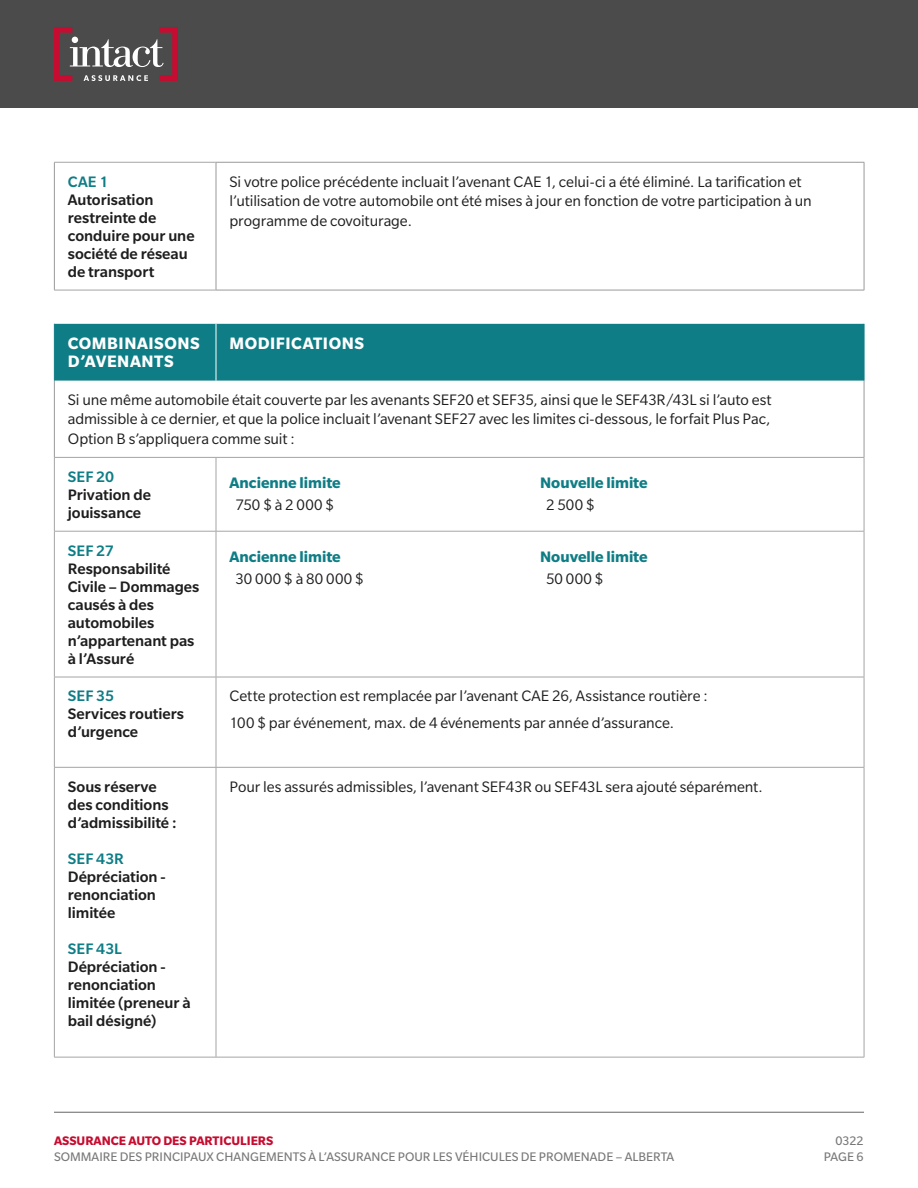
<style>
.page{position:relative;width:918px;height:1188px;background:#fff}
.page>*{position:absolute;margin:0;border:0;box-sizing:border-box;transform-origin:0 0}
.t1{font:700 18px/18px "Slate Std";letter-spacing:.03em;color:#fff}
.t2{font:16.5px/19.5px "Slate Std";letter-spacing:-.005em;color:#1e1e1e}
.t3{font:500 16.5px/18px "Slate Std";color:#1e1e1e}
.t4{font:700 16.5px "Slate Std";color:#0f7d85}
.t5{font:500 16.5px "Slate Std";letter-spacing:.005em;color:#0f7d85}
.t6{font:16.5px "Slate Std";letter-spacing:.025em;color:#1e1e1e}
.t7{font:13.5px/16.2px "Slate Std";color:#787878;text-align:right}
.t8{font:700 13.5px "Slate Std";color:#c60c30}
</style>
<div class="page">
<div style="left:0;top:0;width:918px;height:108px;background:#4b4b4b"></div>
<hr style="left:54px;top:1112px;width:810px;height:1px;background:#666">
<svg style="left:54px;top:27px;width:124px;height:54px"></svg>
<div style="left:55px;top:324px;width:809px;height:57px;background:#0f7d85"></div>
<hr style="left:216px;top:324px;width:1px;height:57px;background:#fff">
<hr style="left:54px;top:162px;width:162px;height:1px;background:#a5a5a5">
<hr style="left:54px;top:290px;width:162px;height:1px;background:#a5a5a5">
<hr style="left:54px;top:163px;width:1px;height:127px;background:#999">
<hr style="left:216px;top:162px;width:648px;height:1px;background:#999">
<hr style="left:216px;top:163px;width:1px;height:127px;background:#999">
<hr style="left:864px;top:163px;width:1px;height:127px;background:#999">
<hr style="left:216px;top:290px;width:648px;height:1px;background:#999">
<hr style="left:54px;top:381px;width:1px;height:76px;background:#999">
<hr style="left:864px;top:381px;width:1px;height:76px;background:#999">
<hr style="left:54px;top:324px;width:1px;height:57px;background:#0f7d85">
<hr style="left:864px;top:324px;width:1px;height:57px;background:#0f7d85">
<hr style="left:54px;top:457px;width:162px;height:1px;background:#a5a5a5">
<hr style="left:54px;top:458px;width:1px;height:73px;background:#a5a5a5">
<hr style="left:216px;top:457px;width:648px;height:1px;background:#a5a5a5">
<hr style="left:216px;top:458px;width:1px;height:73px;background:#a5a5a5">
<hr style="left:864px;top:458px;width:1px;height:73px;background:#a5a5a5">
<hr style="left:54px;top:531px;width:162px;height:1px;background:#a5a5a5">
<hr style="left:54px;top:531px;width:1px;height:146px;background:#a5a5a5">
<hr style="left:216px;top:531px;width:648px;height:1px;background:#a5a5a5">
<hr style="left:216px;top:531px;width:1px;height:146px;background:#a5a5a5">
<hr style="left:864px;top:531px;width:1px;height:146px;background:#a5a5a5">
<hr style="left:54px;top:677px;width:162px;height:1px;background:#a5a5a5">
<hr style="left:54px;top:677px;width:1px;height:90px;background:#a5a5a5">
<hr style="left:216px;top:677px;width:648px;height:1px;background:#a5a5a5">
<hr style="left:216px;top:677px;width:1px;height:90px;background:#a5a5a5">
<hr style="left:864px;top:677px;width:1px;height:90px;background:#a5a5a5">
<hr style="left:54px;top:767px;width:162px;height:1px;background:#a5a5a5">
<hr style="left:54px;top:768px;width:1px;height:289px;background:#a5a5a5">
<hr style="left:216px;top:767px;width:648px;height:1px;background:#a5a5a5">
<hr style="left:216px;top:768px;width:1px;height:289px;background:#a5a5a5">
<hr style="left:864px;top:768px;width:1px;height:289px;background:#a5a5a5">
<hr style="left:54px;top:1057px;width:162px;height:1px;background:#a5a5a5">
<hr style="left:216px;top:1057px;width:648px;height:1px;background:#a5a5a5">
<p class="t5" style="left:68px;top:173px;width:42px">CAE 1</p>
<p class="t3" style="left:68px;top:190px;width:128px">Autorisation restreinte de conduire pour une société de réseau de transport</p>
<p class="t2" style="left:229px;top:171px;width:584px">Si votre police précédente incluait l’avenant CAE 1, celui-ci a été éliminé. La tarification et l’utilisation de votre automobile ont été mises à jour en fonction de votre participation à un programme de covoiturage.</p>
<p class="t1" style="left:68px;top:334px;width:134px">COMBINAISONS<br>D’AVENANTS</p>
<p class="t1" style="left:229px;top:334px;width:136px">MODIFICATIONS</p>
<p class="t2" style="left:68px;top:390px;width:705px;text-align:justify">Si une même automobile était couverte par les avenants SEF20 et SEF35, ainsi que le SEF43R/43L si l’auto est admissible à ce dernier, et que la police incluait l’avenant SEF27 avec les limites ci-dessous, le forfait Plus Pac, Option B s’appliquera comme suit :</p>
<p class="t5" style="left:68px;top:468px;width:48px">SEF 20</p>
<p class="t3" style="left:68px;top:485px;width:85px">Privation de jouissance</p>
<p class="t4" style="left:229px;top:474px;width:113px">Ancienne limite</p>
<p class="t4" style="left:540px;top:474px;width:109px">Nouvelle limite</p>
<p class="t2" style="left:235px;top:495px;width:100px">750 $ à 2 000 $</p>
<p class="t2" style="left:546px;top:495px;width:50px">2 500 $</p>
<p class="t5" style="left:68px;top:542px;width:47px">SEF 27</p>
<p class="t3" style="left:68px;top:559px;width:133px">Responsabilité<br>Civile – Dommages causés à des automobiles n’appartenant pas à l’Assuré</p>
<p class="t5" style="left:68px;top:687px;width:48px">SEF 35</p>
<p class="t3" style="left:68px;top:705px;width:118px">Services routiers d’urgence</p>
<p class="t3" style="left:68px;top:777px;width:110px">Sous réserve des conditions d’admissibilité :</p>
<p class="t5" style="left:68px;top:850px;width:57px">SEF 43R</p>
<p class="t3" style="left:68px;top:867px;width:99px">Dépréciation - renonciation limitée</p>
<p class="t5" style="left:68px;top:940px;width:56px">SEF 43L</p>
<p class="t3" style="left:68px;top:957px;width:124px">Dépréciation - renonciation limitée (preneur à bail désigné)</p>
<p class="t4" style="left:229px;top:547px;width:113px">Ancienne limite</p>
<p class="t4" style="left:540px;top:547px;width:109px">Nouvelle limite</p>
<p class="t6" style="left:235px;top:571px;width:130px">30 000 $ à 80 000 $</p>
<p class="t2" style="left:546px;top:569px;width:59px">50 000 $</p>
<p class="t2" style="left:229px;top:683px;width:480px;line-height:26.2px">Cette protection est remplacée par l’avenant CAE 26, Assistance routière :<br>100 $ par événement, max. de 4 événements par année d’assurance.</p>
<p class="t2" style="left:229px;top:777px;width:535px">Pour les assurés admissibles, l’avenant SEF43R ou SEF43L sera ajouté séparément.</p>
<p class="t8" style="left:54px;top:1133px;width:221px">ASSURANCE AUTO DES PARTICULIERS</p>
<p class="t7" style="left:54px;top:1149px;width:622px">SOMMAIRE DES PRINCIPAUX CHANGEMENTS À L’ASSURANCE POUR LES VÉHICULES DE PROMENADE – ALBERTA</p>
<p class="t7" style="left:824px;top:1132px;width:41px">0322<br>PAGE 6</p>
</div>
